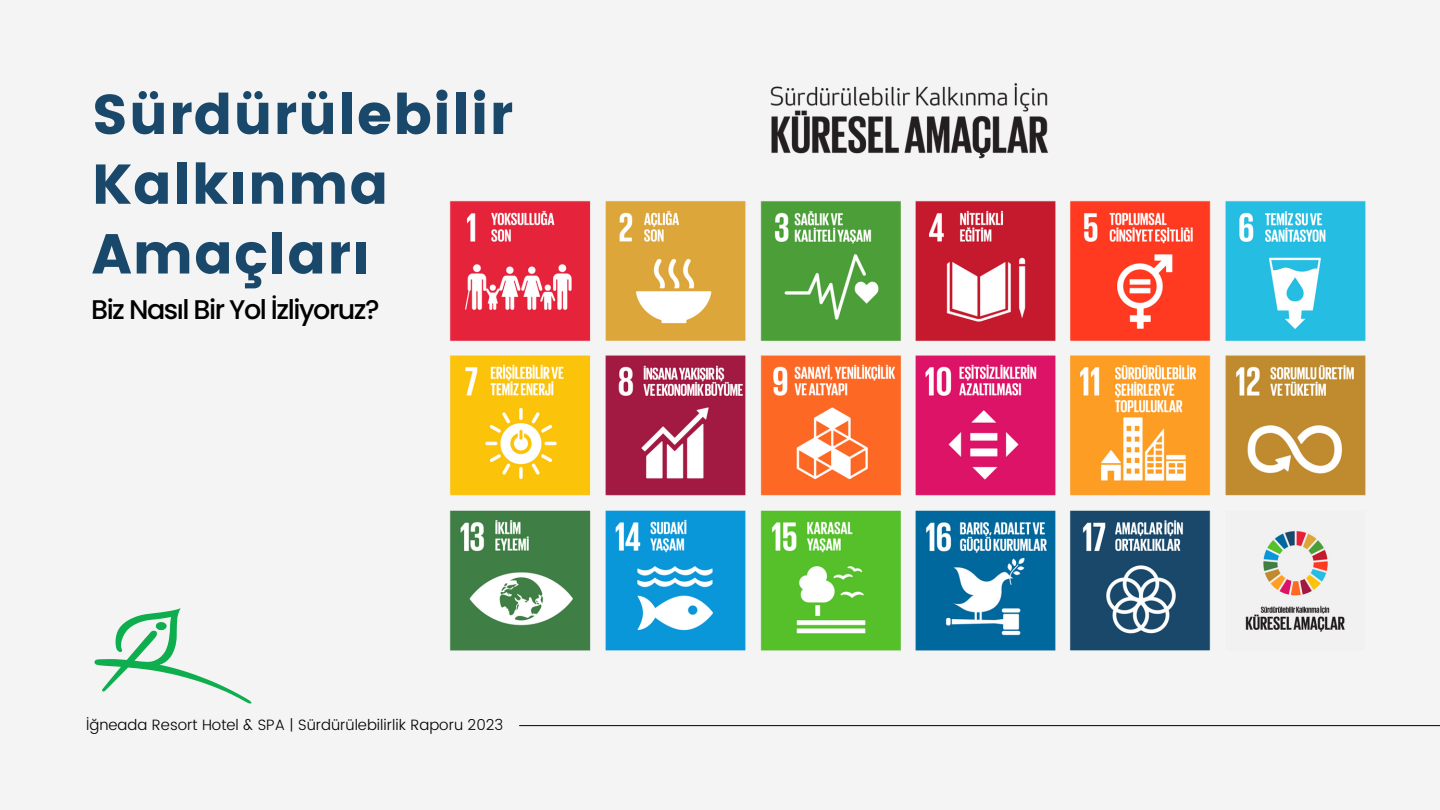
<style>
.page{position:relative;width:1440px;height:810px;background:#f4f4f4}
.page>*{position:absolute;margin:0;border:0;box-sizing:border-box;transform-origin:0 0}
.t1{font:56px/69.8px "Poppins";letter-spacing:.015em;color:#19486a}
.t2{font:500 27px "Poppins";letter-spacing:-.055em;color:#000}
.t3{font:300 15px "Poppins";color:#000}
</style>
<div class="page">
<img style="left:449px;top:82px;width:991px;height:645px">
<svg style="left:94px;top:608px;width:158px;height:96px"></svg>
<p class="t1" style="left:92px;top:80px;width:423px">Sürdürülebilir<br>Kalkınma<br>Amaçları</p>
<p class="t2" style="left:91px;top:290px;width:290px">Biz Nasıl Bir Yol İzliyoruz?</p>
<p class="t3" style="left:86px;top:716px;width:419px">İğneada Resort Hotel &amp; SPA | Sürdürülebilirlik Raporu 2023</p>
</div>
